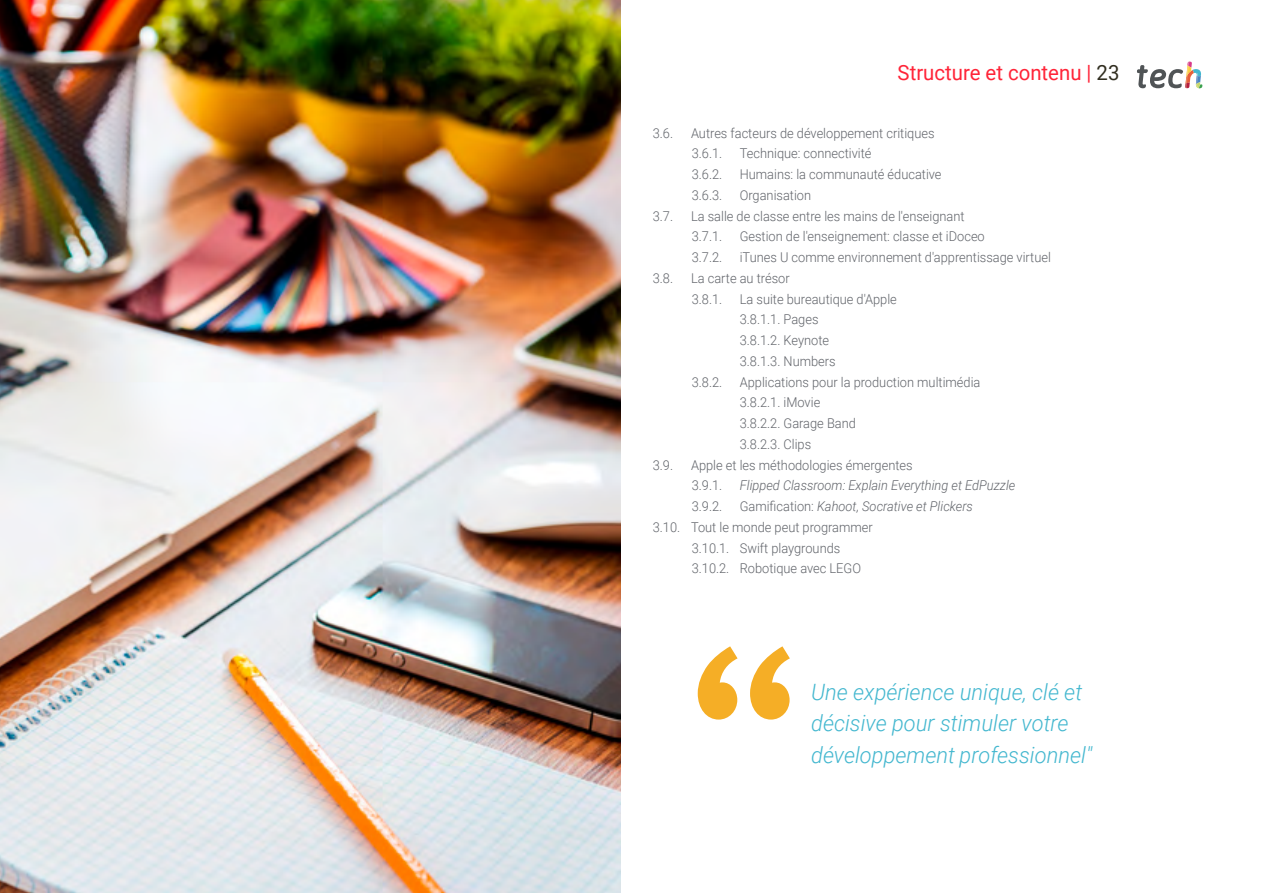
<style>
.page{position:relative;width:1263px;height:893px;background:#fff}
.page>*{position:absolute;margin:0;border:0;box-sizing:border-box;transform-origin:0 0}
.t1{font:italic 300 22.5px/31.5px "Roboto";color:#43b7cf}
.t2{font:21px "Roboto";color:#ff2438}
.t3{font:300 13.5px/20.7px "Roboto";color:#61646a;scale:.95 1}
.t4{font:italic 300 13.5px "Roboto";color:#61646a;scale:.95 1}
.s1{color:#312e20}
.s2{font-style:normal}
</style>
<div class="page">
<img style="left:0;top:0;width:621px;height:893px">
<svg style="left:698px;top:646px;width:92px;height:74px"></svg>
<svg style="left:1137px;top:62px;width:65px;height:27px"></svg>
<h2 class="t2" style="left:898px;top:57px;width:223px">Structure et contenu | <span class="s1">23</span></h2>
<p class="t3" style="left:653px;top:122px;width:23px">3.6.</p>
<p class="t3" style="left:691px;top:122px;width:258px">Autres facteurs de développement critiques<br>3.6.1.</p>
<p class="t3" style="left:740px;top:143px;width:140px">Technique: connectivité</p>
<p class="t3" style="left:692px;top:164px;width:34px">3.6.2.</p>
<p class="t3" style="left:740px;top:164px;width:214px">Humains: la communauté éducative</p>
<p class="t3" style="left:692px;top:184px;width:34px">3.6.3.</p>
<p class="t3" style="left:740px;top:184px;width:77px">Organisation</p>
<p class="t3" style="left:653px;top:205px;width:23px">3.7.</p>
<p class="t3" style="left:691px;top:205px;width:289px">La salle de classe entre les mains de l'enseignant<br>3.7.1.</p>
<p class="t3" style="left:740px;top:226px;width:259px">Gestion de l'enseignement: classe et iDoceo</p>
<p class="t3" style="left:692px;top:247px;width:34px">3.7.2.</p>
<p class="t3" style="left:740px;top:247px;width:329px">iTunes U comme environnement d'apprentissage virtuel</p>
<p class="t3" style="left:653px;top:267px;width:23px">3.8.</p>
<p class="t3" style="left:691px;top:267px;width:105px">La carte au trésor<br>3.8.1.</p>
<p class="t3" style="left:740px;top:288px;width:167px">La suite bureautique d'Apple<br>3.8.1.1. Pages<br>3.8.1.2. Keynote<br>3.8.1.3. Numbers</p>
<p class="t3" style="left:692px;top:371px;width:34px">3.8.2.</p>
<p class="t3" style="left:740px;top:371px;width:255px">Applications pour la production multimédia<br>3.8.2.1. iMovie<br>3.8.2.2. Garage Band<br>3.8.2.3. Clips</p>
<p class="t3" style="left:653px;top:454px;width:23px">3.9.</p>
<p class="t3" style="left:691px;top:454px;width:235px">Apple et les méthodologies émergentes<br>3.9.1.</p>
<p class="t4" style="left:740px;top:476px;width:292px">Flipped Classroom: Explain Everything et EdPuzzle</p>
<p class="t3" style="left:692px;top:496px;width:34px">3.9.2.</p>
<p class="t4" style="left:740px;top:497px;width:247px"><span class="s2">Gamification:</span> Kahoot, Socrative et Plickers</p>
<p class="t3" style="left:653px;top:516px;width:233px">3.10. Tout le monde peut programmer</p>
<p class="t3" style="left:692px;top:537px;width:158px">3.10.1. Swift playgrounds</p>
<p class="t3" style="left:692px;top:558px;width:180px">3.10.2. Robotique avec LEGO</p>
<h1 class="t1" style="left:811px;top:675px;width:283px">Une expérience unique, clé et décisive pour stimuler votre développement professionnel"</h1>
</div>
